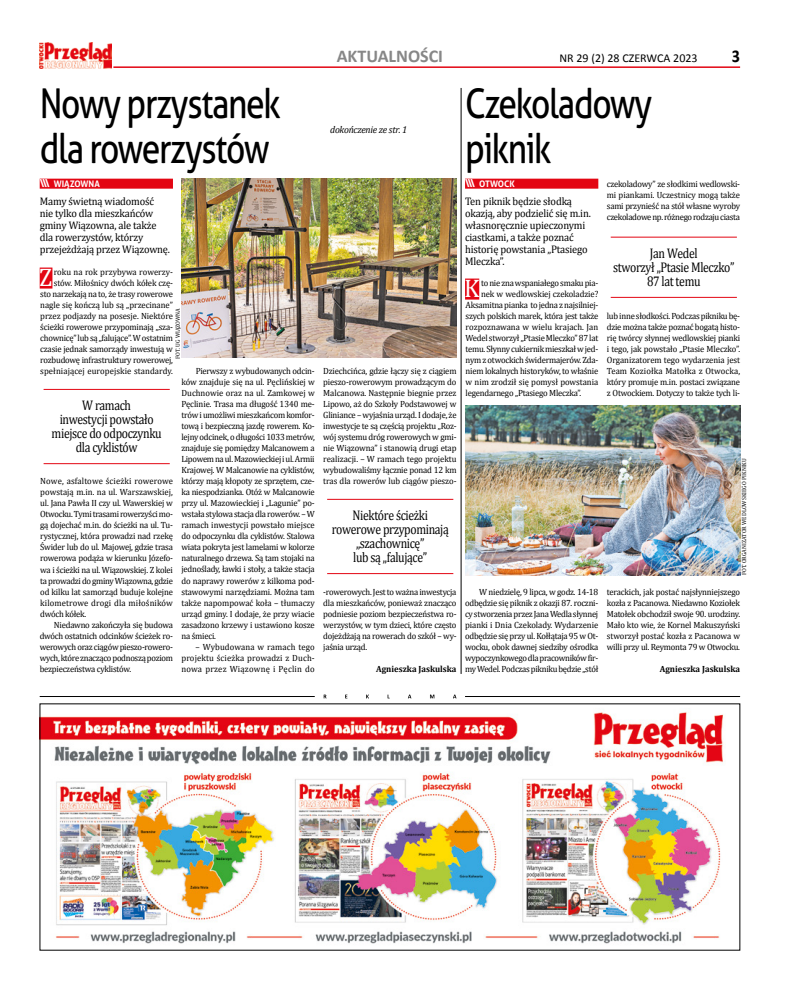
<style>
.page{position:relative;width:794px;height:993px;background:#fff}
.page>*{position:absolute;margin:0;border:0;box-sizing:border-box;transform-origin:0 0}
.t1{font:41px/45px "Aller";letter-spacing:-.04em;color:#000;scale:.82 1}
.t2{font:25.5px "Cambria";color:#fff;scale:.96 1}
.t3{font:700 18px "Calibri";color:#878787}
.t4{font:700 18px "Calibri";color:#000;scale:.9 1}
.t5{font:14px/14px "Cambria";letter-spacing:-.03em;color:#000;text-align:center;scale:.84 1}
.t6{font:12px "Calibri";color:#000}
.t7{font:11px/12px "Cambria";letter-spacing:-.015em;color:#000;scale:.95 1}
.t8{font:italic 10px "Cambria";letter-spacing:-.025em;color:#000;scale:.96 1}
.t9{font:9px/11px "Cambria";letter-spacing:-.025em;color:#000;text-align:justify;scale:.96 1}
.t10{font:700 9px "Cambria";color:#000;scale:.96 1}
.t11{font:9px "Cambria";letter-spacing:.005em;color:#000;scale:.96 1}
.t12{font:9px "Cambria";letter-spacing:-.005em;color:#000;scale:.96 1}
.t13{font:700 9px "Aller";color:#fff;scale:.96 1}
.t14{font:6px "Cambria";color:#000;scale:.96 1}
.s1{font-size:11px}
</style>
<div class="page">
<svg style="left:39px;top:43px;width:73px;height:25px"></svg>
<img style="left:40px;top:43px;width:71px;height:25px">
<hr style="left:113px;top:66px;width:627px;height:2px;background:#e30613">
<img style="left:42px;top:712px;width:682px;height:232px">
<hr style="left:40px;top:696px;width:275px;height:1px;background:#000">
<hr style="left:465px;top:696px;width:275px;height:1px;background:#000">
<svg style="left:324px;top:694px;width:132px;height:4px"></svg>
<div style="left:40px;top:178px;width:133px;height:10px;background:#e30613"></div>
<div style="left:40px;top:267px;width:12px;height:21px;background:#e30613"></div>
<div style="left:465px;top:178px;width:133px;height:10px;background:#e30613"></div>
<div style="left:465px;top:278px;width:14px;height:21px;background:#e30613"></div>
<img style="left:465px;top:405px;width:275px;height:170px">
<hr style="left:611px;top:236px;width:126px;height:1px;background:#e30613">
<hr style="left:611px;top:297px;width:126px;height:1px;background:#e30613">
<img style="left:181px;top:179px;width:275px;height:179px">
<hr style="left:44px;top:389px;width:126px;height:1px;background:#e30613">
<hr style="left:44px;top:463px;width:126px;height:1px;background:#e30613">
<hr style="left:327px;top:498px;width:126px;height:1px;background:#e30613">
<hr style="left:327px;top:573px;width:126px;height:1px;background:#e30613">
<hr style="left:461px;top:88px;width:1px;height:585px;background:#000">
<h3 class="t3" style="left:337px;top:45px;width:108px">AKTUALNOŚCI</h3>
<h3 class="t6" style="left:559px;top:51px;width:140px">NR 29 (2) 28 CZERWCA 2023</h3>
<h3 class="t4" style="left:731px;top:45px;width:11px">3</h3>
<h1 class="t1" style="left:40px;top:81px;width:295px">Nowy przystanek dla rowerzystów</h1>
<h1 class="t1" style="left:465px;top:81px;width:230px">Czekoladowy piknik</h1>
<p class="t8" style="left:330px;top:122px;width:82px">dokończenie ze str. 1</p>
<p class="t13" style="left:40px;top:178px;width:64px"><span class="s1">\\\</span> WIĄZOWNA</p>
<p class="t7" style="left:40px;top:195px;width:139px">Mamy świetną wiadomość nie tylko dla mieszkańców gminy Wiązowna, ale także dla rowerzystów, którzy przejeżdżają przez Wiązownę.</p>
<h2 class="t2" style="left:39px;top:262px;width:15px">Z</h2>
<p class="t9" style="left:40px;top:266px;width:140px;text-align:right">roku na rok przybywa rowerzy&shy;stów. Miłośnicy dwóch kółek czę-<br>sto narzekają na to, że trasy rowerowe nagle się kończą lub są „przecinane” przez podjazdy na posesje. Niektóre ścieżki rowerowe przypominają „sza&shy;chownicę” lub są „falujące”. W ostatnim czasie jednak samorządy inwestują w rozbudowę infrastruktury rowerowej, spełniającej europejskie standardy.</p>
<p class="t14" style="left:174px;top:359px;width:54px;rotate:-90deg">FOT. UG WIĄZOWNA</p>
<p class="t9" style="left:181px;top:365px;width:140px;text-indent:14px">Pierwszy z wybudowanych odcin&shy;ków znajduje się na ul. Pęclińskiej w Duchnowie oraz na ul. Zamkowej w Pęclinie. Trasa ma długość 1340 me&shy;trów i umożliwi mieszkańcom komfor&shy;tową i bezpieczną jazdę rowerem. Ko&shy;lejny odcinek, o długości 1033 metrów, znajduje się pomiędzy Malcanowem a Lipowem na ul. Mazowieckiej i ul. Armii Krajowej. W Malcanowie na cyklistów, którzy mają kłopoty ze sprzętem, cze&shy;ka niespodzianka. Otóż w Malcanowie przy ul. Mazowieckiej i „Lagunie” po&shy;wstała stylowa stacja dla rowerów. – W ramach inwestycji powstało miejsce do odpoczynku dla cyklistów. Stalowa wiata pokryta jest lamelami w kolorze naturalnego drzewa. Są tam stojaki na jednoślady, ławki i stoły, a także stacja do naprawy rowerów z kilkoma pod&shy;stawowymi narzędziami. Można tam także napompować koła – tłumaczy urząd gminy. I dodaje, że przy wiacie zasadzono krzewy i ustawiono kosze na śmieci.</p>
<p class="t9" style="left:181px;top:640px;width:140px;text-indent:14px">– Wybudowana w ramach tego projektu ścieżka prowadzi z Duch&shy;nowa przez Wiązownę i Pęclin do</p>
<h3 class="t5" style="left:52px;top:398px;width:132px">W ramach<br>inwestycji powstało miejsce do odpoczynku dla cyklistów</h3>
<p class="t9" style="left:40px;top:475px;width:140px">Nowe, asfaltowe ścieżki rowerowe powstają m.in. na ul. Warszawskiej, ul. Jana Pawła II czy ul. Wawerskiej w Otwocku. Tymi trasami rowerzyści mo&shy;gą dojechać m.in. do ścieżki na ul. Tu&shy;rystycznej, która prowadzi nad rzekę Świder lub do ul. Majowej, gdzie trasa rowerowa podąża w kierunku Józefo&shy;wa i ścieżki na ul. Wiązowskiej. Z kolei ta prowadzi do gminy Wiązowna, gdzie od kilku lat samorząd buduje kolejne kilometrowe drogi dla miłośników dwóch kółek.</p>
<p class="t9" style="left:40px;top:618px;width:140px;text-indent:14px">Niedawno zakończyła się budowa dwóch ostatnich odcinków ścieżek ro&shy;werowych oraz ciągów pieszo-rowero&shy;wych, które znacząco podnoszą poziom bezpieczeństwa cyklistów.</p>
<p class="t9" style="left:323px;top:365px;width:140px">Dziechcińca, gdzie łączy się z ciągiem pieszo-rowerowym prowadzącym do Malcanowa. Następnie biegnie przez Lipowo, aż do Szkoły Podstawowej w Gliniance – wyjaśnia urząd. I dodaje, że inwestycje te są częścią projektu „Roz&shy;wój systemu dróg rowerowych w gmi&shy;nie Wiązowna” i stanowią drugi etap realizacji. – W ramach tego projektu wybudowaliśmy łącznie ponad 12 km tras dla rowerów lub ciągów pieszo-</p>
<h3 class="t5" style="left:332px;top:507px;width:141px">Niektóre ścieżki rowerowe przypominają „szachownicę”<br>lub są „falujące”</h3>
<p class="t9" style="left:323px;top:585px;width:140px">-rowerowych. Jest to ważna inwestycja dla mieszkańców, ponieważ znacząco podniesie poziom bezpieczeństwa ro&shy;werzystów, w tym dzieci, które często dojeżdżają na rowerach do szkół – wy&shy;jaśnia urząd.</p>
<p class="t10" style="left:376px;top:662px;width:85px">Agnieszka Jaskulska</p>
<p class="t13" style="left:465px;top:178px;width:53px"><span class="s1">\\\</span> OTWOCK</p>
<p class="t7" style="left:465px;top:195px;width:134px">Ten piknik będzie słodką okazją, aby podzielić się m.in. własnoręcznie upieczonymi ciastkami, a także poznać historię powstania „Ptasiego<br>Mleczka”.</p>
<h2 class="t2" style="left:464px;top:273px;width:18px">K</h2>
<p class="t9" style="left:481px;top:277px;width:124px">to nie zna wspaniałego smaku pia-</p>
<p class="t9" style="left:481px;top:288px;width:124px">nek w wedlowskiej czekoladzie?</p>
<p class="t9" style="left:465px;top:299px;width:140px">Aksamitna pianka to jedna z najsilniej-</p>
<p class="t9" style="left:465px;top:310px;width:140px">szych polskich marek, która jest także</p>
<p class="t11" style="left:465px;top:322px;width:140px">rozpoznawana w wielu krajach. Jan</p>
<p class="t9" style="left:465px;top:332px;width:140px">Wedel stworzył „Ptasie Mleczko” 87 lat</p>
<p class="t9" style="left:465px;top:343px;width:140px">temu. Słynny cukiernik mieszkał w jed-</p>
<p class="t9" style="left:465px;top:354px;width:140px">nym z otwockich świdermajerów. Zda-</p>
<p class="t9" style="left:465px;top:365px;width:140px">niem lokalnych historyków, to właśnie</p>
<p class="t12" style="left:465px;top:377px;width:140px">w nim zrodził się pomysł powstania</p>
<p class="t9" style="left:465px;top:387px;width:122px">legendarnego „Ptasiego Mleczka”.</p>
<p class="t9" style="left:607px;top:178px;width:140px">czekoladowy” ze słodkimi wedlowski&shy;mi piankami. Uczestnicy mogą także sami przynieść na stół własne wyroby czekoladowe np. różnego rodzaju ciasta</p>
<h3 class="t5" style="left:613px;top:245px;width:146px">Jan Wedel<br>stworzył „Ptasie Mleczko”<br>87 lat temu</h3>
<p class="t9" style="left:607px;top:310px;width:140px">lub inne słodkości. Podczas pikniku bę&shy;dzie można także poznać bogatą histo&shy;rię twórcy słynnej wedlowskiej pianki i tego, jak powstało „Ptasie Mleczko”.<br>Organizatorem tego wydarzenia jest Team Koziołka Matołka z Otwocka, który promuje m.in. postaci związane z Otwockiem. Dotyczy to także tych li-</p>
<p class="t9" style="left:465px;top:585px;width:140px;text-indent:14px">W niedzielę, 9 lipca, w godz. 14-18 odbędzie się piknik z okazji 87. roczni&shy;cy stworzenia przez Jana Wedla słynnej pianki i Dnia Czekolady. Wydarzenie odbędzie się przy ul. Kołłątaja 95 w Ot&shy;wocku, obok dawnej siedziby ośrodka wypoczynkowego dla pracowników fir&shy;my Wedel. Podczas pikniku będzie „stół</p>
<p class="t14" style="left:740px;top:575px;width:123px;rotate:-90deg">FOT. ORGANIZATOR WEDLOWSKIEGO PIKNIKU</p>
<p class="t9" style="left:607px;top:585px;width:140px">terackich, jak postać najsłynniejszego kozła z Pacanowa. Niedawno Koziołek Matołek obchodził swoje 90. urodziny.<br>Mało kto wie, że Kornel Makuszyński stworzył postać kozła z Pacanowa w willi przy ul. Reymonta 79 w Otwocku.</p>
<p class="t10" style="left:659px;top:662px;width:85px">Agnieszka Jaskulska</p>
</div>
